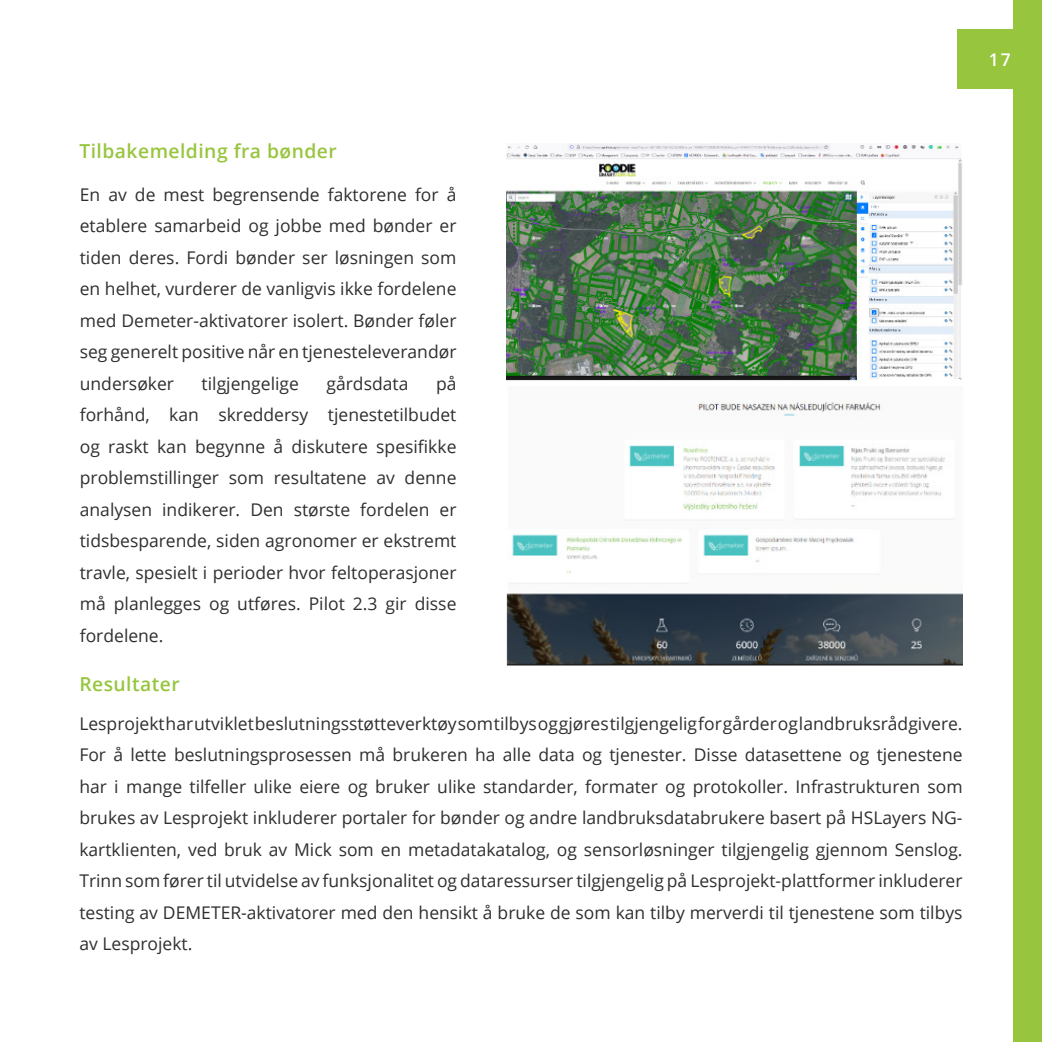
<style>
.page{position:relative;width:1042px;height:1042px;background:#fff}
.page>*{position:absolute;margin:0;border:0;box-sizing:border-box;transform-origin:0 0}
.t1{font:600 19.25px "Open Sans";letter-spacing:.025em;color:#98c53e}
.t2{font:600 19.25px "Open Sans";letter-spacing:.025em;color:#97c63e}
.t3{font:17.5px/31.5px "Open Sans";color:#2e2f2e;text-align:justify}
.t4{font:600 17.5px "Open Sans";color:#fff}
</style>
<div class="page">
<div style="left:1014px;top:0;width:28px;height:1042px;background:#97c63e"></div>
<div style="left:957px;top:29px;width:85px;height:60px;background:#97c63e"></div>
<img style="left:506px;top:401px;width:456px;height:265px">
<img style="left:506px;top:143px;width:456px;height:238px">
<p class="t4" style="left:989px;top:47px;width:23px">17</p>
<p class="t1" style="left:79px;top:138px;width:259px">Tilbakemelding fra bønder</p>
<p class="t3" style="left:80px;top:178px;width:378px">En av de mest begrensende faktorene for å etablere samarbeid og jobbe med bønder er tiden deres. Fordi bønder ser løsningen som en helhet, vurderer de vanligvis ikke fordelene med Demeter-aktivatorer isolert. Bønder føler seg generelt positive når en tjenesteleverandør undersøker</p>
<p class="t3" style="left:80px;top:367px;width:378px;text-indent:356px">på forhånd, kan skreddersy tjenestetilbudet og raskt kan begynne å diskutere spesifikke problemstillinger som resultatene av denne analysen indikerer. Den største fordelen er tidsbesparende, siden agronomer er ekstremt travle, spesielt i perioder hvor feltoperasjoner må planlegges og utføres. Pilot 2.3 gir disse fordelene.</p>
<p class="t3" style="left:202px;top:367px;width:99px">tilgjengelige</p>
<p class="t3" style="left:326px;top:367px;width:83px">gårdsdata</p>
<p class="t2" style="left:79px;top:671px;width:102px">Resultater</p>
<p class="t3" style="left:79px;top:707px;width:885px">Lesprojekt har utviklet beslutningsstøtteverktøy som tilbys og gjøres tilgjengelig for gårder og landbruksrådgivere.<br>For å lette beslutningsprosessen må brukeren ha alle data og tjenester. Disse datasettene og tjenestene har i mange tilfeller ulike eiere og bruker ulike standarder, formater og protokoller. Infrastrukturen som brukes av Lesprojekt inkluderer portaler for bønder og andre landbruksdatabrukere basert på HSLayers NG&shy;kartklienten, ved bruk av Mick som en metadatakatalog, og sensorløsninger tilgjengelig gjennom Senslog.<br>Trinn som fører til utvidelse av funksjonalitet og dataressurser tilgjengelig på Lesprojekt-plattformer inkluderer testing av DEMETER-aktivatorer med den hensikt å bruke de som kan tilby merverdi til tjenestene som tilbys av Lesprojekt.</p>
</div>
